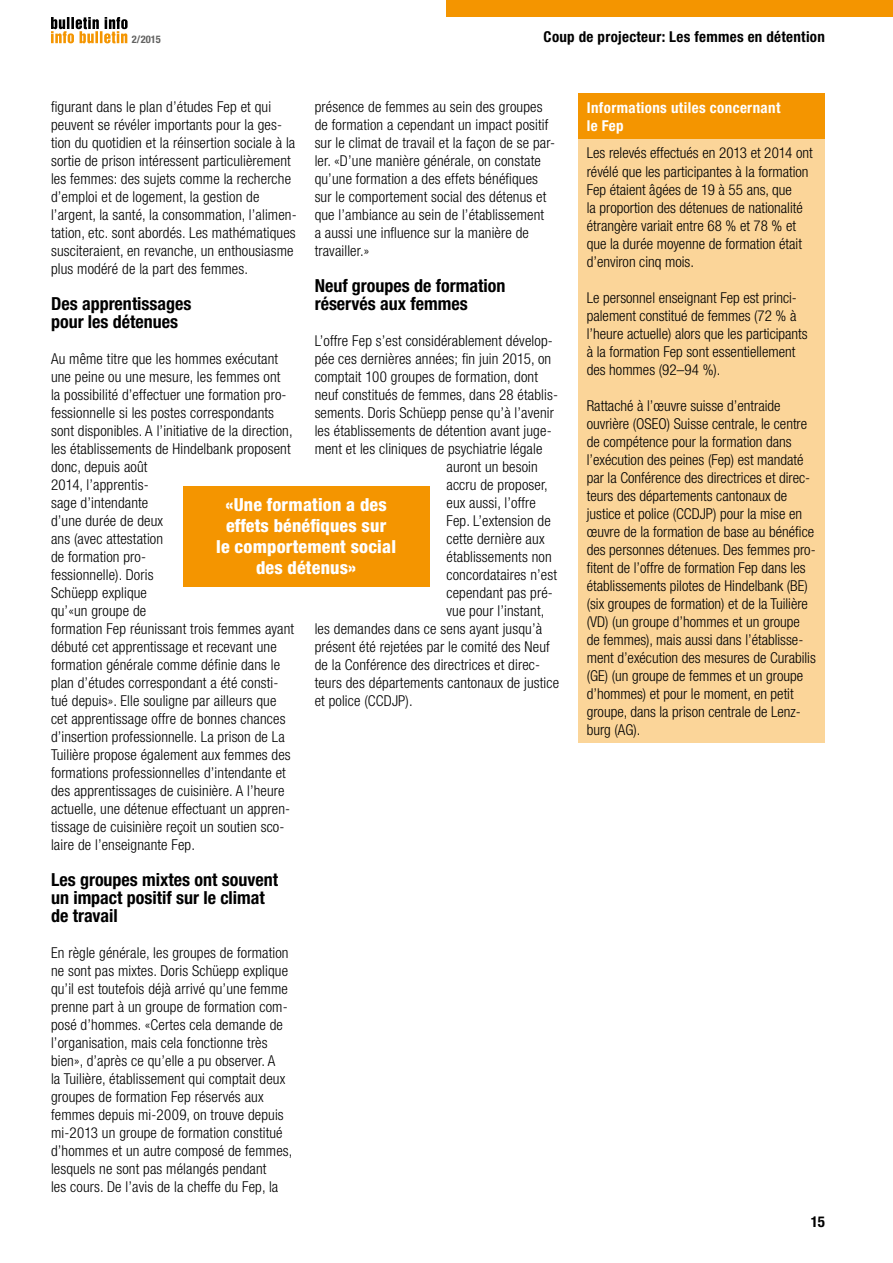
<style>
.page{position:relative;width:893px;height:1263px;background:#fff}
.page>*{position:absolute;margin:0;border:0;box-sizing:border-box;transform-origin:0 0}
.t1{font:700 condensed 18px/18px "Helvetica Neue LT Std";color:#000}
.t2{font:800 condensed 18px/21px "Helvetica Neue LT Std";letter-spacing:.01em;color:#fff;text-align:center}
.t3{font:300 condensed 15px/18px "Helvetica Neue LT Std";letter-spacing:.01em;color:#000}
.t4{font:700 condensed 15px "Helvetica Neue LT Std";letter-spacing:.02em;color:#000}
.t5{font:700 condensed 15px/18px "Helvetica Neue LT Std";letter-spacing:.025em;color:#fff}
.t6{font:700 condensed 10.5px "Helvetica Neue LT Std";color:#626261}
</style>
<div class="page">
<div style="left:446px;top:0;width:447px;height:17px;background:#f49500"></div>
<svg style="left:51px;top:17px;width:77px;height:26px"></svg>
<div style="left:578px;top:94px;width:247px;height:45px;background:#f49500"></div>
<div style="left:578px;top:139px;width:247px;height:604px;background:#fbd599"></div>
<div style="left:183px;top:486px;width:246px;height:101px;background:#f49500"></div>
<p class="t6" style="left:132px;top:33px;width:31px">2/2015</p>
<p class="t4" style="left:544px;top:27px;width:283px">Coup de projecteur: Les femmes en détention</p>
<p class="t3" style="left:51px;top:97px;width:247px">figurant dans le plan d’études Fep et qui peuvent se révéler importants pour la ges&shy;tion du quotidien et la réinsertion sociale à la sortie de prison intéressent particulièrement les femmes: des sujets comme la recherche d’emploi et de logement, la gestion de l’argent, la santé, la consommation, l’alimen&shy;tation, etc. sont abordés. Les mathématiques susciteraient, en revanche, un enthousiasme plus modéré de la part des femmes.</p>
<p class="t1" style="left:51px;top:294px;width:142px">Des apprentissages pour les détenues</p>
<p class="t3" style="left:51px;top:349px;width:245px">Au même titre que les hommes exécutant une peine ou une mesure, les femmes ont<br>la possibilité d’effectuer une formation pro&shy;fessionnelle si les postes correspondants sont disponibles. A l’initiative de la direction, les établissements de Hindelbank proposent donc, depuis août<br>2014, l’apprentis-<br>sage d’intendante<br>d’une durée de deux<br>ans (avec attestation<br>de formation pro-<br>fessionnelle). Doris<br>Schüepp explique<br>qu’«un groupe de<br>formation Fep réunissant trois femmes ayant débuté cet apprentissage et recevant une formation générale comme définie dans le plan d’études correspondant a été consti&shy;tué depuis». Elle souligne par ailleurs que cet apprentissage offre de bonnes chances d’insertion professionnelle. La prison de La Tuilière propose également aux femmes des formations professionnelles d’intendante et des apprentissages de cuisinière. A l’heure actuelle, une détenue effectuant un appren&shy;tissage de cuisinière reçoit un soutien sco&shy;laire de l’enseignante Fep.</p>
<p class="t1" style="left:51px;top:870px;width:229px">Les groupes mixtes ont souvent un impact positif sur le climat de travail</p>
<p class="t3" style="left:51px;top:943px;width:243px">En règle générale, les groupes de formation ne sont pas mixtes. Doris Schüepp explique qu’il est toutefois déjà arrivé qu’une femme prenne part à un groupe de formation com&shy;posé d’hommes. «Certes cela demande de l’organisation, mais cela fonctionne très bien», d’après ce qu’elle a pu observer. A<br>la Tuilière, établissement qui comptait deux groupes de formation Fep réservés aux femmes depuis mi-2009, on trouve depuis mi-2013 un groupe de formation constitué d’hommes et un autre composé de femmes, lesquels ne sont pas mélangés pendant<br>les cours. De l’avis de la cheffe du Fep, la</p>
<p class="t3" style="left:315px;top:97px;width:242px">présence de femmes au sein des groupes de formation a cependant un impact positif sur le climat de travail et la façon de se par&shy;ler. «D’une manière générale, on constate qu’une formation a des effets bénéfiques sur le comportement social des détenus et que l’ambiance au sein de l’établissement<br>a aussi une influence sur la manière de travailler.»</p>
<p class="t1" style="left:315px;top:276px;width:192px">Neuf groupes de formation réservés aux femmes</p>
<p class="t3" style="left:315px;top:331px;width:240px">L’offre Fep s’est considérablement dévelop-</p>
<p class="t3" style="left:315px;top:349px;width:238px">pée ces dernières années; fin juin 2015, on</p>
<p class="t3" style="left:315px;top:367px;width:225px">comptait 100 groupes de formation, dont</p>
<p class="t3" style="left:315px;top:385px;width:245px">neuf constitués de femmes, dans 28 établis-</p>
<p class="t3" style="left:315px;top:403px;width:241px">sements. Doris Schüepp pense qu’à l’avenir</p>
<p class="t3" style="left:315px;top:421px;width:238px">les établissements de détention avant juge-</p>
<p class="t3" style="left:315px;top:439px;width:229px">ment et les cliniques de psychiatrie légale</p>
<p class="t3" style="left:446px;top:457px;width:93px">auront un besoin</p>
<p class="t3" style="left:446px;top:475px;width:103px">accru de proposer,</p>
<p class="t3" style="left:446px;top:493px;width:91px">eux aussi, l’offre</p>
<p class="t3" style="left:446px;top:511px;width:106px">Fep. L’extension de</p>
<p class="t3" style="left:446px;top:529px;width:100px">cette dernière aux</p>
<p class="t3" style="left:446px;top:547px;width:107px">établissements non</p>
<p class="t3" style="left:446px;top:565px;width:112px">concordataires n’est</p>
<p class="t3" style="left:446px;top:583px;width:108px">cependant pas pré-</p>
<p class="t3" style="left:446px;top:601px;width:99px">vue pour l’instant,</p>
<p class="t3" style="left:315px;top:619px;width:229px">les demandes dans ce sens ayant jusqu’à</p>
<p class="t3" style="left:315px;top:637px;width:237px">présent été rejetées par le comité des Neuf</p>
<p class="t3" style="left:315px;top:655px;width:227px">de la Conférence des directrices et direc-</p>
<p class="t3" style="left:315px;top:673px;width:246px">teurs des départements cantonaux de justice</p>
<p class="t3" style="left:315px;top:691px;width:100px">et police (CCDJP).</p>
<p class="t2" style="left:216px;top:494px;width:181px">«Une formation a des effets bénéfiques sur<br>le comportement social des détenus»</p>
<p class="t5" style="left:587px;top:98px;width:195px">Informations utiles concernant le Fep</p>
<p class="t3" style="left:587px;top:144px;width:227px">Les relevés effectués en 2013 et 2014 ont révélé que les participantes à la formation Fep étaient âgées de 19 à 55 ans, que<br>la proportion des détenues de nationalité étrangère variait entre 68 % et 78 % et que la durée moyenne de formation était d’environ cinq mois.</p>
<p class="t3" style="left:587px;top:288px;width:222px">Le personnel enseignant Fep est princi&shy;palement constitué de femmes (72 % à l’heure actuelle) alors que les participants à la formation Fep sont essentiellement des hommes (92–94 %).</p>
<p class="t3" style="left:587px;top:396px;width:231px">Rattaché à l’œuvre suisse d’entraide ouvrière (OSEO) Suisse centrale, le centre de compétence pour la formation dans l’exécution des peines (Fep) est mandaté par la Conférence des directrices et direc&shy;teurs des départements cantonaux de justice et police (CCDJP) pour la mise en œuvre de la formation de base au bénéfice des personnes détenues. Des femmes pro&shy;fitent de l’offre de formation Fep dans les établissements pilotes de Hindelbank (BE) (six groupes de formation) et de la Tuilière (VD) (un groupe d’hommes et un groupe de femmes), mais aussi dans l’établisse&shy;ment d’exécution des mesures de Curabilis (GE) (un groupe de femmes et un groupe d’hommes) et pour le moment, en petit groupe, dans la prison centrale de Lenz&shy;burg (AG).</p>
<p class="t4" style="left:811px;top:1212px;width:16px">15</p>
</div>
